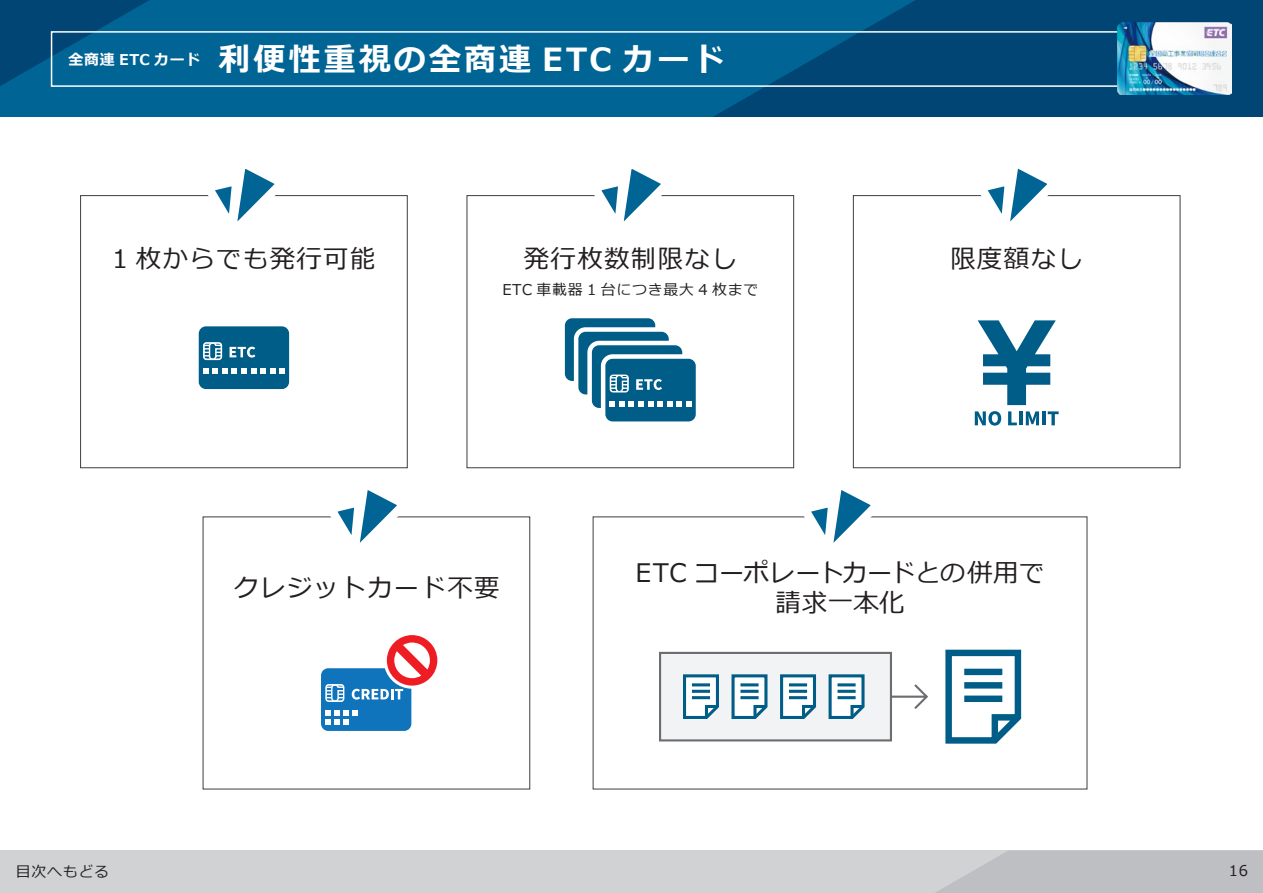
<style>
.page{position:relative;width:1263px;height:893px;background:#fff}
.page>*{position:absolute;margin:0;border:0;box-sizing:border-box;transform-origin:0 0}
.t1{font:700 31.95px "Meiryo";letter-spacing:.1em;color:#fff}
.t2{font:25.5px "Meiryo";letter-spacing:.05em;color:#231f20}
.t3{font:25.5px/29.7px "Meiryo";letter-spacing:.005em;color:#231f20;text-align:center}
.t4{font:14.85px "Meiryo";letter-spacing:.05em;color:#231f20}
</style>
<div class="page">
<div style="left:0;top:0;width:1263px;height:117px;background:#006494"></div>
<svg style="left:713px;top:0;width:550px;height:117px;fill:#004574"></svg>
<svg style="left:0;top:0;width:149px;height:87px"></svg>
<div style="left:51px;top:31px;width:1166px;height:56px;border:1px solid #fff"></div>
<img style="left:1117px;top:22px;width:114px;height:72px">
<div style="left:0;top:850px;width:1263px;height:43px;background:#d1d2d4"></div>
<svg style="left:935px;top:851px;width:328px;height:42px;background:#c0c1c3"></svg>
<svg style="left:321px;top:635px;width:116px;height:96px"></svg>
<div style="left:80px;top:195px;width:327px;height:273px;border:1px solid #3e3e3f"></div>
<div style="left:467px;top:195px;width:327px;height:273px;border:1px solid #3e3e3f"></div>
<div style="left:853px;top:195px;width:327px;height:273px;border:1px solid #3e3e3f"></div>
<svg style="left:195px;top:169px;width:101px;height:53px"></svg>
<svg style="left:581px;top:169px;width:101px;height:52px"></svg>
<svg style="left:318px;top:490px;width:100px;height:53px"></svg>
<svg style="left:791px;top:490px;width:101px;height:53px"></svg>
<svg style="left:968px;top:168px;width:101px;height:54px"></svg>
<div style="left:199px;top:326px;width:90px;height:63px;background:#005d87;border-radius:7px"></div>
<svg style="left:205px;top:344px;width:15px;height:14px"></svg>
<div style="left:203px;top:342px;width:19px;height:18px;border:1px solid #fff;border-radius:3px"></div>
<svg style="left:203px;top:369px;width:82px;height:5px"></svg>
<svg style="left:230px;top:347px;width:25px;height:11px"></svg>
<div style="left:605px;top:359px;width:91px;height:62px;background:#005d87;border-radius:7px"></div>
<svg style="left:565px;top:318px;width:127px;height:90px"></svg>
<svg style="left:978px;top:320px;width:78px;height:85px"></svg>
<svg style="left:975px;top:411px;width:26px;height:15px"></svg>
<svg style="left:1008px;top:411px;width:9px;height:14px"></svg>
<hr style="left:1019px;top:411px;width:4px;height:14px;background:#005d87">
<svg style="left:1026px;top:411px;width:13px;height:14px"></svg>
<hr style="left:1042px;top:411px;width:3px;height:14px;background:#005d87">
<svg style="left:1048px;top:411px;width:11px;height:14px"></svg>
<div style="left:659px;top:652px;width:233px;height:89px;background:#f2f3f4;border:2px solid #6c6d70"></div>
<svg style="left:683px;top:674px;width:36px;height:45px"></svg>
<svg style="left:731px;top:674px;width:37px;height:45px"></svg>
<svg style="left:780px;top:674px;width:36px;height:45px"></svg>
<svg style="left:828px;top:674px;width:37px;height:45px"></svg>
<svg style="left:945px;top:649px;width:77px;height:95px"></svg>
<svg style="left:889px;top:682px;width:39px;height:29px"></svg>
<p class="t1" style="left:68px;top:36px;width:658px"><sup>全商連</sup> <sup>ETC</sup> <sup>カード</sup> 利便性重視の全商連 ETC カード</p>
<p class="t2" style="left:112px;top:241px;width:265px">1 枚からでも発行可能</p>
<p class="t2" style="left:524px;top:241px;width:215px">発行枚数制限なし</p>
<p class="t4" style="left:502px;top:279px;width:257px">ETC 車載器 1 台につき最大 4 枚まで</p>
<p class="t2" style="left:950px;top:241px;width:134px">限度額なし</p>
<p class="t2" style="left:233px;top:570px;width:268px">クレジットカード不要</p>
<p class="t3" style="left:635px;top:560px;width:411px">ETC コーポレートカードとの併用で請求一本化</p>
<p class="t4" style="left:16px;top:861px;width:95px">目次へもどる</p>
<p class="t4" style="left:1229px;top:860px;width:21px">16</p>
</div>
